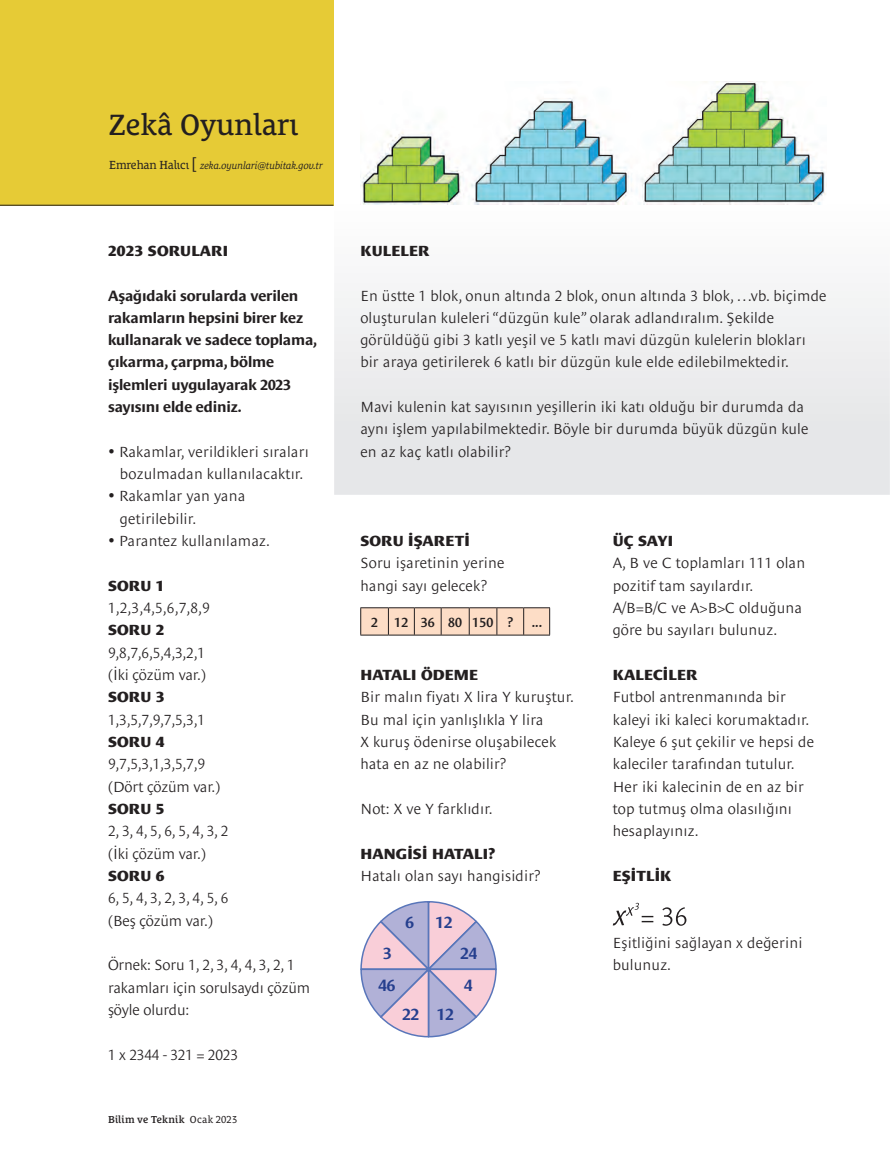
<style>
.page{position:relative;width:892px;height:1172px;background:#fff}
.page>*{position:absolute;margin:0;border:0;box-sizing:border-box;transform-origin:0 0}
.t1{font:30px "Le Monde Courrier Pro";color:#231f20}
.t2{font:600 expanded 16.5px "Le Monde Sans Pro";color:#253f8e}
.t3{font:300 15px/22.4px "Le Monde Sans Pro";letter-spacing:.01em;color:#231f20}
.t4{font:300 15px/22.4px "Le Monde Sans Pro";letter-spacing:-.01em;color:#231f20}
.t5{font:700 15px/22.4px "Le Monde Sans Pro";letter-spacing:-.01em;color:#231f20}
.t6{font:700 expanded 15px "Le Monde Sans Pro";letter-spacing:.01em;color:#231f20}
.t7{font:600 13.5px "Le Monde Sans Pro";letter-spacing:.01em;color:#231f20}
.t8{font:italic 10.35px "Le Monde Courrier Pro";letter-spacing:-.015em;color:#231f20}
.t9{font:600 10.35px "Le Monde Courrier Pro";letter-spacing:.01em;color:#231f20}
.s1{font-style:normal;font-size:12px}
.s2{font-style:normal;font-size:16.2px}
.s3{font-weight:400}
</style>
<div class="page">
<svg style="left:334px;top:81px;width:556px;height:414px"></svg>
<svg style="left:360px;top:607px;width:190px;height:28px;background:#ebceb9"></svg>
<hr style="left:388px;top:634px;width:162px;height:1px;background:#231f20">
<svg style="left:360px;top:901px;width:137px;height:137px"></svg>
<svg style="left:613px;top:902px;width:73px;height:23px"></svg>
<div style="left:0;top:0;width:333px;height:206px;background:#e6cb36"></div>
<hr style="left:0;top:205px;width:333px;height:1px;background:#231f20">
<img style="left:360px;top:82px;width:467px;height:122px">
<svg style="left:475px;top:101px;width:152px;height:101px"></svg>
<svg style="left:644px;top:83px;width:180px;height:119px"></svg>
<h1 class="t1" style="left:108px;top:112px;width:192px">Zekâ Oyunları</h1>
<p class="t8" style="left:109px;top:161px;width:215px"><span class="s1">Emrehan Halıcı</span> <span class="s2">[</span> zeka.oyunlari@tubitak.gov.tr</p>
<p class="t6" style="left:108px;top:242px;width:122px">2023 SORULARI</p>
<p class="t5" style="left:108px;top:285px;width:211px">Aşağıdaki sorularda verilen rakamların hepsini birer kez kullanarak ve sadece toplama, çıkarma, çarpma, bölme işlemleri uygulayarak 2023 sayısını elde ediniz.</p>
<p class="t3" style="left:119px;top:441px;width:191px">Rakamlar, verildikleri sıraları bozulmadan kullanılacaktır.<br>Rakamlar yan yana getirilebilir.<br>Parantez kullanılamaz.</p>
<p class="t6" style="left:108px;top:577px;width:58px">SORU 1</p>
<p class="t3" style="left:108px;top:598px;width:103px">1,2,3,4,5,6,7,8,9</p>
<p class="t6" style="left:108px;top:621px;width:58px">SORU 2</p>
<p class="t4" style="left:108px;top:642px;width:99px">9,8,7,6,5,4,3,2,1 (İki çözüm var.)</p>
<p class="t6" style="left:108px;top:688px;width:58px">SORU 3</p>
<p class="t3" style="left:108px;top:709px;width:99px">1,3,5,7,9,7,5,3,1</p>
<p class="t6" style="left:108px;top:733px;width:58px">SORU 4</p>
<p class="t4" style="left:108px;top:754px;width:114px">9,7,5,3,1,3,5,7,9 (Dört çözüm var.)</p>
<p class="t6" style="left:108px;top:800px;width:58px">SORU 5</p>
<p class="t4" style="left:108px;top:821px;width:122px">2, 3, 4, 5, 6, 5, 4, 3, 2 (İki çözüm var.)</p>
<p class="t6" style="left:108px;top:867px;width:58px">SORU 6</p>
<p class="t4" style="left:108px;top:888px;width:122px">6, 5, 4, 3, 2, 3, 4, 5, 6 (Beş çözüm var.)</p>
<p class="t4" style="left:108px;top:955px;width:204px">Örnek: Soru 1, 2, 3, 4, 4, 3, 2, 1 rakamları için sorulsaydı çözüm şöyle olurdu:</p>
<p class="t4" style="left:108px;top:1044px;width:131px">1 x 2344 - 321 = 2023</p>
<p class="t9" style="left:108px;top:1111px;width:131px">Bilim ve Teknik <span class="s3">Ocak 2023</span></p>
<p class="t6" style="left:360px;top:242px;width:71px">KULELER</p>
<p class="t3" style="left:360px;top:285px;width:468px">En üstte 1 blok, onun altında 2 blok, onun altında 3 blok, …vb. biçimde oluşturulan kuleleri “düzgün kule” olarak adlandıralım. Şekilde görüldüğü gibi 3 katlı yeşil ve 5 katlı mavi düzgün kulelerin blokları bir araya getirilerek 6 katlı bir düzgün kule elde edilebilmektedir.</p>
<p class="t3" style="left:360px;top:397px;width:450px">Mavi kulenin kat sayısının yeşillerin iki katı olduğu bir durumda da aynı işlem yapılabilmektedir. Böyle bir durumda büyük düzgün kule en az kaç katlı olabilir?</p>
<p class="t6" style="left:360px;top:532px;width:111px">SORU İŞARETİ</p>
<p class="t3" style="left:360px;top:553px;width:146px">Soru işaretinin yerine hangi sayı gelecek?</p>
<p class="t7" style="left:371px;top:614px;width:144px">2 12 36 80 150 ?</p>
<p class="t7" style="left:532px;top:614px;width:12px">...</p>
<p class="t6" style="left:360px;top:666px;width:119px">HATALI ÖDEME</p>
<p class="t3" style="left:360px;top:687px;width:215px">Bir malın fiyatı X lira Y kuruştur.<br>Bu mal için yanlışlıkla Y lira<br>X kuruş ödenirse oluşabilecek hata en az ne olabilir?</p>
<p class="t3" style="left:360px;top:799px;width:134px">Not: X ve Y farklıdır.</p>
<p class="t6" style="left:360px;top:844px;width:137px">HANGİSİ HATALI?</p>
<p class="t3" style="left:360px;top:865px;width:182px">Hatalı olan sayı hangisidir?</p>
<p class="t2" style="left:405px;top:913px;width:10px">6</p>
<p class="t2" style="left:436px;top:913px;width:18px">12</p>
<p class="t2" style="left:383px;top:943px;width:10px">3</p>
<p class="t2" style="left:460px;top:943px;width:18px">24</p>
<p class="t2" style="left:378px;top:975px;width:18px">46</p>
<p class="t2" style="left:464px;top:975px;width:10px">4</p>
<p class="t2" style="left:437px;top:1004px;width:18px">12</p>
<p class="t2" style="left:402px;top:1004px;width:18px">22</p>
<p class="t6" style="left:613px;top:532px;width:62px">ÜÇ SAYI</p>
<p class="t3" style="left:613px;top:553px;width:194px">A, B ve C toplamları 111 olan pozitif tam sayılardır.<br>A/B=B/C ve A&gt;B&gt;C olduğuna göre bu sayıları bulunuz.</p>
<p class="t6" style="left:613px;top:666px;width:86px">KALECİLER</p>
<p class="t3" style="left:613px;top:687px;width:203px">Futbol antrenmanında bir kaleyi iki kaleci korumaktadır.<br>Kaleye 6 şut çekilir ve hepsi de kaleciler tarafından tutulur.<br>Her iki kalecinin de en az bir top tutmuş olma olasılığını hesaplayınız.</p>
<p class="t6" style="left:613px;top:867px;width:60px">EŞİTLİK</p>
<p class="t3" style="left:613px;top:932px;width:191px">Eşitliğini sağlayan x değerini bulunuz.</p>
</div>
